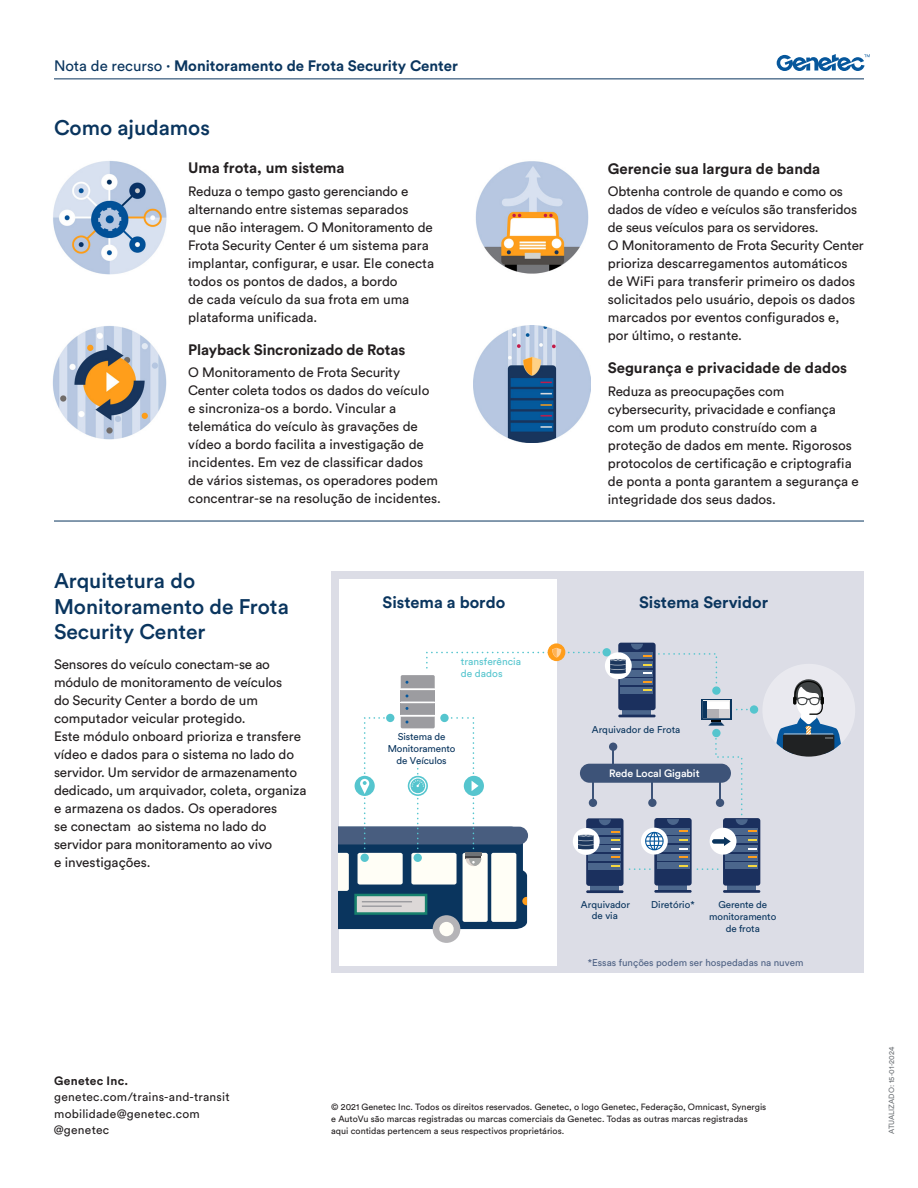
<style>
.page{position:relative;width:918px;height:1188px;background:#fff}
.page>*{position:absolute;margin:0;border:0;box-sizing:border-box;transform-origin:0 0}
.Section_Heading_-_No_Rule{font:500 21px/25.2px "Circular Pro";color:#0a355e}
.t1{font:700 16.35px "Circular Pro";color:#0a355e}
.Heading_1{font:700 15px "Circular Pro";color:#231f20}
.Document_Type{font:700 15px "Circular Pro";color:#0a355e}
.Body_Text_2{font:13.5px/18px "Circular Pro";color:#231f20}
.Contact_Info_Text{font:12px "Circular Pro";letter-spacing:.02em;color:#231f20}
.Contact_Info_Heading{font:700 12px "Circular Pro";letter-spacing:.025em;color:#231f20}
.t2{font:500 10.65px "Circular Pro";letter-spacing:-.01em;color:#fff}
.t3{font:10.2px/12.1px "Circular Pro";color:#55c5ce}
.t4{font:9.75px/11.7px "Circular Pro";letter-spacing:-.01em;color:#0a355e;text-align:center}
.t5{font:9.75px "Circular Pro";color:#4f6284}
.Copyright{font:9px/12px "Circular Pro";color:#231f20}
.DOC_CODE{font:7.5px "Circular Pro";color:#6d7175}
.s1{font-weight:400}
</style>
<div class="page">
<hr style="left:54px;top:78px;width:810px;height:1px;background:#0a355e">
<svg style="left:777px;top:54px;width:93px;height:17px"></svg>
<img style="left:53px;top:161px;width:114px;height:114px">
<img style="left:52px;top:326px;width:115px;height:114px">
<img style="left:475px;top:161px;width:114px;height:113px">
<img style="left:474px;top:326px;width:117px;height:117px">
<div style="left:331px;top:571px;width:533px;height:402px;background:#dcdde6"></div>
<div style="left:339px;top:579px;width:218px;height:387px;background:#fff"></div>
<div style="left:727px;top:884px;width:29px;height:7px;background:#4b668c"></div>
<div style="left:723px;top:818px;width:37px;height:68px;background:#1b305e;border-radius:3px"></div>
<hr style="left:723px;top:890px;width:37px;height:3px;background:#1b305e">
<svg style="left:725px;top:828px;width:33px;height:7px"></svg>
<div style="left:725px;top:837px;width:33px;height:6px;background:#4b668c"></div>
<svg style="left:725px;top:845px;width:33px;height:7px"></svg>
<div style="left:725px;top:854px;width:33px;height:7px;background:#4b668c"></div>
<div style="left:725px;top:863px;width:33px;height:6px;background:#4b668c"></div>
<svg style="left:748px;top:839px;width:9px;height:2px"></svg>
<svg style="left:748px;top:856px;width:9px;height:2px"></svg>
<div style="left:710px;top:828px;width:27px;height:27px;background:#fff;border-radius:50%"></div>
<svg style="left:623px;top:710px;width:28px;height:5px"></svg>
<div style="left:618px;top:643px;width:38px;height:67px;background:#1b305e;border-radius:3px"></div>
<hr style="left:618px;top:715px;width:38px;height:2px;background:#1b305e">
<div style="left:620px;top:687px;width:33px;height:7px;background:#4b668c"></div>
<div style="left:605px;top:652px;width:27px;height:27px;background:#fff;border-radius:50%"></div>
<div style="left:591px;top:885px;width:28px;height:6px;background:#4b668c"></div>
<div style="left:586px;top:818px;width:38px;height:68px;background:#1b305e;border-radius:3px"></div>
<hr style="left:586px;top:890px;width:38px;height:3px;background:#1b305e">
<svg style="left:599px;top:819px;width:12px;height:6px"></svg>
<svg style="left:588px;top:828px;width:33px;height:7px"></svg>
<svg style="left:588px;top:837px;width:33px;height:7px"></svg>
<div style="left:588px;top:845px;width:33px;height:7px;background:#4b668c"></div>
<div style="left:588px;top:854px;width:33px;height:7px;background:#4b668c"></div>
<div style="left:588px;top:863px;width:33px;height:7px;background:#4b668c"></div>
<svg style="left:611px;top:848px;width:9px;height:2px"></svg>
<svg style="left:611px;top:865px;width:9px;height:2px"></svg>
<div style="left:573px;top:828px;width:27px;height:27px;background:#fff;border-radius:50%"></div>
<svg style="left:578px;top:835px;width:16px;height:14px"></svg>
<div style="left:580px;top:764px;width:151px;height:19px;background:#3d5378;border-radius:10px"></div>
<hr style="left:592px;top:775px;width:2px;height:28px;background:#3d5378">
<div style="left:589px;top:799px;width:8px;height:8px;background:#3d5378;border-radius:50%"></div>
<svg style="left:652px;top:783px;width:1px;height:16px"></svg>
<div style="left:648px;top:799px;width:9px;height:8px;background:#3d5378;border-radius:50%"></div>
<hr style="left:612px;top:746px;width:2px;height:28px;background:#3d5378">
<div style="left:609px;top:743px;width:8px;height:8px;background:#3d5378;border-radius:50%"></div>
<div style="left:659px;top:884px;width:28px;height:7px;background:#4b668c"></div>
<div style="left:654px;top:818px;width:38px;height:68px;background:#1b305e;border-radius:3px"></div>
<hr style="left:654px;top:890px;width:38px;height:3px;background:#1b305e">
<svg style="left:667px;top:819px;width:12px;height:6px"></svg>
<svg style="left:657px;top:828px;width:33px;height:7px"></svg>
<svg style="left:657px;top:836px;width:33px;height:7px"></svg>
<svg style="left:657px;top:845px;width:33px;height:7px"></svg>
<div style="left:657px;top:854px;width:33px;height:6px;background:#4b668c"></div>
<div style="left:657px;top:862px;width:33px;height:7px;background:#4b668c"></div>
<svg style="left:680px;top:856px;width:8px;height:2px"></svg>
<div style="left:641px;top:828px;width:27px;height:27px;background:#fff;border-radius:50%"></div>
<svg style="left:645px;top:832px;width:19px;height:18px"></svg>
<svg style="left:712px;top:837px;width:19px;height:9px"></svg>
<div style="left:603px;top:648px;width:8px;height:8px;background:#55c5ce;border-radius:50%"></div>
<svg style="left:610px;top:644px;width:108px;height:47px"></svg>
<svg style="left:548px;top:643px;width:17px;height:18px"></svg>
<svg style="left:426px;top:648px;width:178px;height:21px"></svg>
<svg style="left:701px;top:699px;width:31px;height:21px"></svg>
<div style="left:762px;top:664px;width:93px;height:93px;background:#e9e9ef;border-radius:50%"></div>
<svg style="left:776px;top:679px;width:65px;height:78px"></svg>
<div style="left:712px;top:686px;width:9px;height:9px;background:#55c5ce;border-radius:50%"></div>
<svg style="left:703px;top:700px;width:54px;height:125px"></svg>
<svg style="left:628px;top:868px;width:22px;height:2px"></svg>
<svg style="left:696px;top:868px;width:22px;height:2px"></svg>
<div style="left:433px;top:915px;width:27px;height:28px;background:#b5b4b7;border-radius:50%"></div>
<div style="left:439px;top:922px;width:15px;height:14px;background:#fffef6;border-radius:50%"></div>
<svg style="left:440px;top:714px;width:9px;height:8px"></svg>
<div style="left:401px;top:690px;width:34px;height:12px;background:#9c9ca0"></div>
<div style="left:401px;top:703px;width:34px;height:12px;background:#9c9ca0"></div>
<svg style="left:401px;top:675px;width:34px;height:13px"></svg>
<svg style="left:339px;top:716px;width:189px;height:213px"></svg>
<hr style="left:54px;top:521px;width:810px;height:1px;background:#0a355e">
<p class="Document_Type" style="left:54px;top:55px;width:405px"><span class="s1">Nota de recurso</span> · Monitoramento de Frota Security Center</p>
<p class="Section_Heading_-_No_Rule" style="left:54px;top:114px;width:158px">Como ajudamos</p>
<p class="Heading_1" style="left:188px;top:158px;width:158px">Uma frota, um sistema</p>
<p class="Body_Text_2" style="left:188px;top:181px;width:247px">Reduza o tempo gasto gerenciando e alternando entre sistemas separados que não interagem. O Monitoramento de Frota Security Center é um sistema para implantar, configurar, e usar. Ele conecta todos os pontos de dados, a bordo<br>de cada veículo da sua frota em uma plataforma unificada.</p>
<p class="Heading_1" style="left:188px;top:339px;width:219px">Playback Sincronizado de Rotas</p>
<p class="Body_Text_2" style="left:188px;top:363px;width:254px">O Monitoramento de Frota Security Center coleta todos os dados do veículo<br>e sincroniza-os a bordo. Vincular a telemática do veículo às gravações de vídeo a bordo facilita a investigação de incidentes. Em vez de classificar dados de vários sistemas, os operadores podem concentrar-se na resolução de incidentes.</p>
<p class="Heading_1" style="left:608px;top:158px;width:214px">Gerencie sua largura de banda</p>
<p class="Body_Text_2" style="left:608px;top:182px;width:258px">Obtenha controle de quando e como os dados de vídeo e veículos são transferidos de seus veículos para os servidores.<br>O Monitoramento de Frota Security Center prioriza descarregamentos automáticos de WiFi para transferir primeiro os dados solicitados pelo usuário, depois os dados marcados por eventos configurados e,<br>por último, o restante.</p>
<p class="Heading_1" style="left:608px;top:357px;width:241px">Segurança e privacidade de dados</p>
<p class="Body_Text_2" style="left:608px;top:381px;width:253px">Reduza as preocupações com cybersecurity, privacidade e confiança com um produto construído com a proteção de dados em mente. Rigorosos protocolos de certificação e criptografia de ponta a ponta garantem a segurança e integridade dos seus dados.</p>
<p class="Section_Heading_-_No_Rule" style="left:54px;top:568px;width:236px">Arquitetura do<br>Monitoramento de Frota<br>Security Center</p>
<p class="Body_Text_2" style="left:54px;top:655px;width:230px">Sensores do veículo conectam-se ao módulo de monitoramento de veículos do Security Center a bordo de um computador veicular protegido.</p>
<p class="Body_Text_2" style="left:54px;top:727px;width:254px">Este módulo onboard prioriza e transfere vídeo e dados para o sistema no lado do servidor. Um servidor de armazenamento dedicado, um arquivador, coleta, organiza e armazena os dados. Os operadores<br>se conectam ao sistema no lado do servidor para monitoramento ao vivo</p>
<p class="Body_Text_2" style="left:54px;top:853px;width:98px">e investigações.</p>
<p class="t1" style="left:383px;top:591px;width:124px">Sistema a bordo</p>
<p class="t1" style="left:639px;top:591px;width:131px">Sistema Servidor</p>
<p class="t3" style="left:461px;top:655px;width:62px">transferência de dados</p>
<p class="t4" style="left:388px;top:730px;width:69px">Sistema de<br>Monitoramento de Veículos</p>
<p class="t4" style="left:592px;top:723px;width:90px">Arquivador de Frota</p>
<p class="t2" style="left:609px;top:766px;width:92px">Rede Local Gigabit</p>
<p class="t4" style="left:581px;top:899px;width:51px;line-height:10.4px">Arquivador de via</p>
<p class="t4" style="left:651px;top:898px;width:45px">Diretório*</p>
<p class="t4" style="left:709px;top:898px;width:68px">Gerente de monitoramento de frota</p>
<p class="t5" style="left:588px;top:956px;width:217px">*Essas funções podem ser hospedadas na nuvem</p>
<p class="Contact_Info_Heading" style="left:54px;top:1072px;width:76px">Genetec Inc.</p>
<p class="Contact_Info_Text" style="left:54px;top:1089px;width:177px">genetec.com/trains-and-transit</p>
<p class="Contact_Info_Text" style="left:54px;top:1105px;width:147px">mobilidade@genetec.com</p>
<p class="Contact_Info_Text" style="left:54px;top:1122px;width:57px">@genetec</p>
<p class="Copyright" style="left:331px;top:1100px;width:437px">© 2021 Genetec Inc. Todos os direitos reservados. Genetec, o logo Genetec, Federação, Omnicast, Synergis e AutoVu são marcas registradas ou marcas comerciais da Genetec. Todas as outras marcas registradas aqui contidas pertencem a seus respectivos proprietários.</p>
<p class="DOC_CODE" style="left:886px;top:1134px;width:88px;rotate:-90deg">ATUALIZADO: 15-01-2024</p>
</div>
